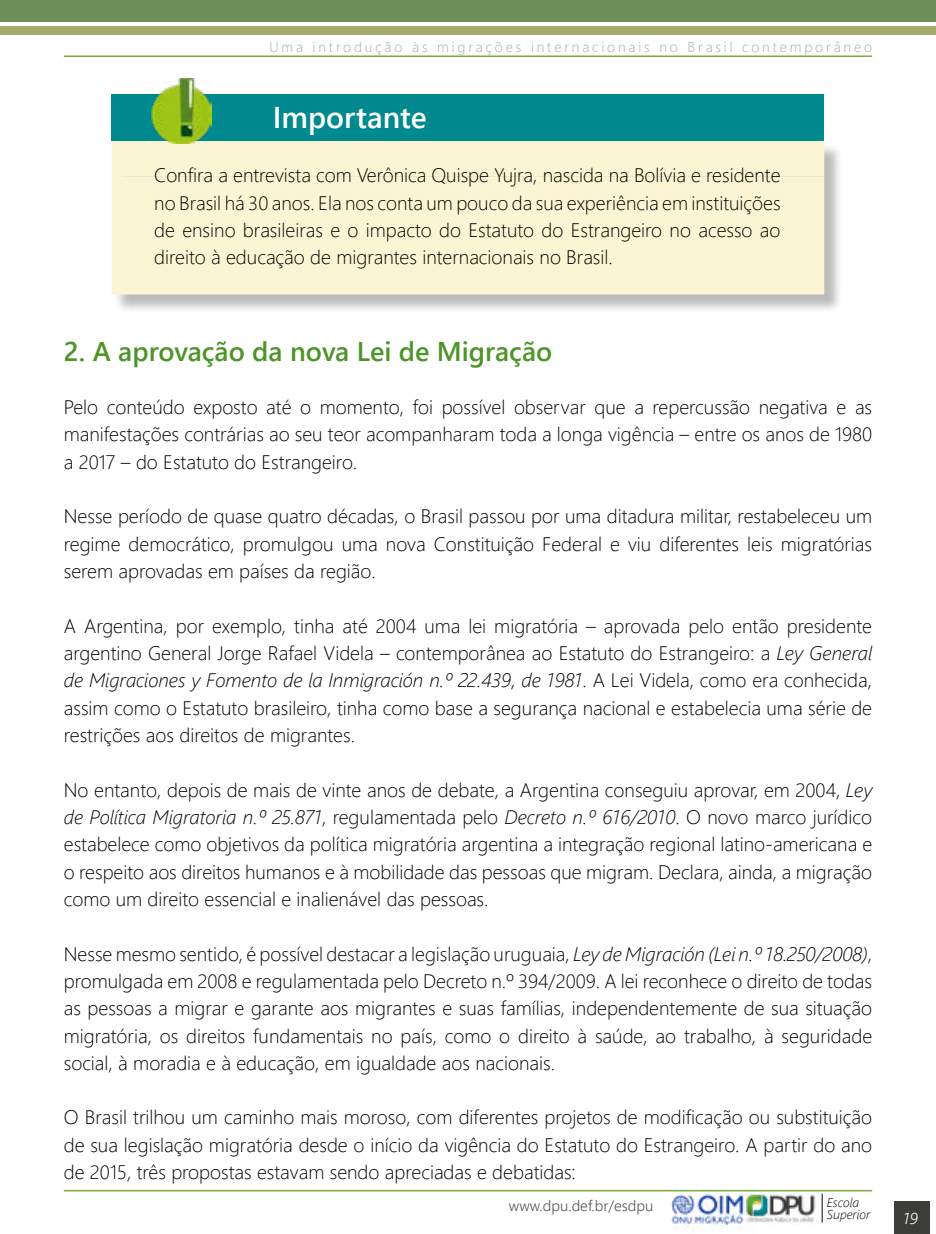
<style>
.page{position:relative;width:936px;height:1234px;background:#fff}
.page>*{position:absolute;margin:0;border:0;box-sizing:border-box;transform-origin:0 0}
.t1{font:30px "Webly Sleek UI Semibold";color:#fff}
.t2{font:27px "Webly Sleek UI Semibold";color:#4d9529}
.t3{font:19.5px/27.3px "Webly Sleek UI Light";color:#000;text-align:justify}
.t4{font:italic 15.75px "Webly Sleek UI Semilight";color:#fff}
.t5{font:15px "Webly Sleek UI Semilight";color:#575756}
.t6{font:14.25px "Webly Sleek UI Light";letter-spacing:.2em;color:#a6a7a7}
.t7{font:italic 12.75px/11.4px "Webly Sleek UI Light";color:#000}
.s1{font-style:italic}
</style>
<div class="page">
<img style="left:755px;top:1191px;width:62px;height:32px">
<svg style="left:821px;top:1193px;width:1px;height:29px"></svg>
<div style="left:894px;top:1201px;width:35px;height:32px;background:#3c3c3b"></div>
<hr style="left:64px;top:55px;width:808px;height:2px;background:#7aab3e">
<hr style="left:64px;top:1189px;width:808px;height:2px;background:#7aab3e">
<div style="left:0;top:0;width:935px;height:22px;background:#6e8f5b"></div>
<div style="left:0;top:26px;width:935px;height:8px;background:#a7aa6d"></div>
<img style="left:659px;top:1189px;width:96px;height:43px">
<div style="left:114px;top:143px;width:729px;height:170px;background:#000;opacity:.27"></div>
<div style="left:112px;top:141px;width:712px;height:153px;background:#fbf5d4"></div>
<div style="left:112px;top:94px;width:712px;height:47px;background:#008a8f"></div>
<img style="left:152px;top:79px;width:59px;height:64px">
<p class="t6" style="left:269px;top:36px;width:604px">Uma introdução às migrações internacionais no Brasil contemporâneo</p>
<h1 class="t1" style="left:273px;top:95px;width:155px">Importante</h1>
<p class="t3" style="left:154px;top:161px;width:627px">Confira a entrevista com Verônica Quispe Yujra, nascida na Bolívia e residente no Brasil há 30 anos. Ela nos conta um pouco da sua experiência em instituições de ensino brasileiras e o impacto do Estatuto do Estrangeiro no acesso ao direito à educação de migrantes internacionais no Brasil.</p>
<h2 class="t2" style="left:64px;top:330px;width:490px">2. A aprovação da nova Lei de Migração</h2>
<p class="t3" style="left:64px;top:392px;width:809px">Pelo conteúdo exposto até o momento, foi possível observar que a repercussão negativa e as manifestações contrárias ao seu teor acompanharam toda a longa vigência – entre os anos de 1980 a 2017 – do Estatuto do Estrangeiro.</p>
<p class="t3" style="left:64px;top:502px;width:809px">Nesse período de quase quatro décadas, o Brasil passou por uma ditadura militar, restabeleceu um regime democrático, promulgou uma nova Constituição Federal e viu diferentes leis migratórias serem aprovadas em países da região.</p>
<p class="t3" style="left:64px;top:611px;width:809px">A Argentina, por exemplo, tinha até 2004 uma lei migratória – aprovada pelo então presidente argentino General Jorge Rafael Videla – contemporânea ao Estatuto do Estrangeiro: a <span class="s1">Ley General de Migraciones y Fomento de la Inmigración n.º 22.439, de 1981</span>. A Lei Videla, como era conhecida, assim como o Estatuto brasileiro, tinha como base a segurança nacional e estabelecia uma série de restrições aos direitos de migrantes.</p>
<p class="t3" style="left:64px;top:775px;width:809px">No entanto, depois de mais de vinte anos de debate, a Argentina conseguiu aprovar, em 2004, <span class="s1">Ley de Política Migratoria n.º 25.871</span>, regulamentada pelo <span class="s1">Decreto n.º 616/2010</span>. O novo marco jurídico estabelece como objetivos da política migratória argentina a integração regional latino-americana e o respeito aos direitos humanos e à mobilidade das pessoas que migram. Declara, ainda, a migração como um direito essencial e inalienável das pessoas.</p>
<p class="t3" style="left:64px;top:938px;width:809px">Nesse mesmo sentido, é possível destacar a legislação uruguaia, <span class="s1">Ley de Migración (Lei n.º 18.250/2008)</span>, promulgada em 2008 e regulamentada pelo Decreto n.º 394/2009. A lei reconhece o direito de todas as pessoas a migrar e garante aos migrantes e suas famílias, independentemente de sua situação migratória, os direitos fundamentais no país, como o direito à saúde, ao trabalho, à seguridade social, à moradia e à educação, em igualdade aos nacionais.</p>
<p class="t3" style="left:64px;top:1102px;width:809px">O Brasil trilhou um caminho mais moroso, com diferentes projetos de modificação ou substituição de sua legislação migratória desde o início da vigência do Estatuto do Estrangeiro. A partir do ano de 2015, três propostas estavam sendo apreciadas e debatidas:</p>
<p class="t5" style="left:509px;top:1194px;width:146px">www.dpu.def.br/esdpu</p>
<p class="t7" style="left:826px;top:1195px;width:45px">Escola<br>Superior</p>
<p class="t4" style="left:903px;top:1206px;width:16px">19</p>
</div>
